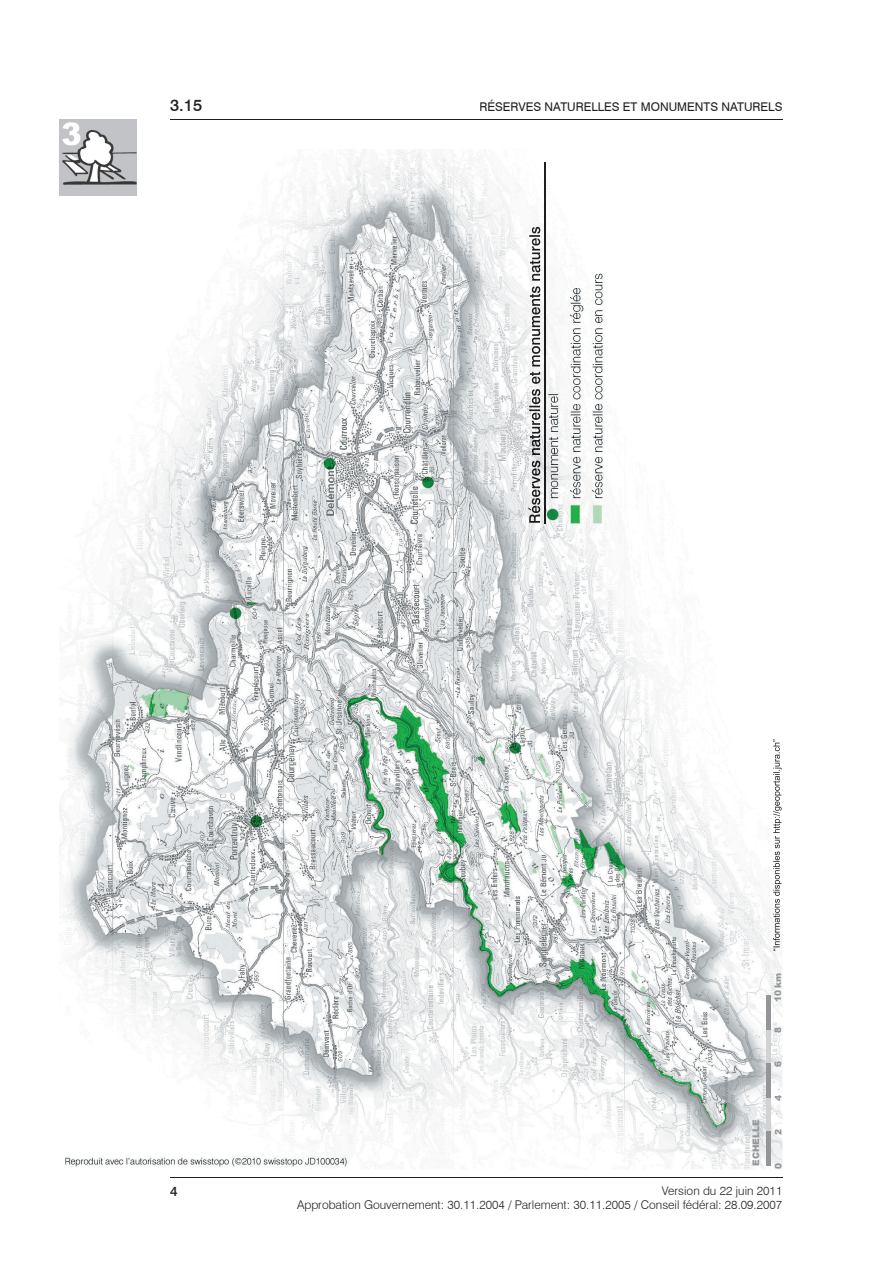
<style>
.page{position:relative;width:893px;height:1263px;background:#fff}
.page>*{position:absolute;margin:0;border:0;box-sizing:border-box;transform-origin:0 0}
.t1{font:500 16.5px "Swiss 721 BT";color:#231f20}
.t2{font:500 13.5px "Swiss 721 BT";color:#231f20}
.t3{font:300 12px/14.4px "Swiss 721 BT";color:#231f20;text-align:right}
.t4{font:12px "Swiss 721 BT";color:#231f20}
.t5{font:900 9px "Arial";color:#939598}
</style>
<div class="page">
<img style="left:59px;top:149px;width:723px;height:1020px">
<hr style="left:170px;top:119px;width:612px;height:1px;background:#231f20">
<hr style="left:170px;top:1177px;width:612px;height:1px;background:#231f20">
<img style="left:60px;top:119px;width:76px;height:77px">
<hr style="left:766px;top:1098px;width:4px;height:34px;background:#d1d2d4">
<hr style="left:766px;top:1132px;width:4px;height:34px;background:#939598">
<hr style="left:766px;top:1030px;width:4px;height:34px;background:#d1d2d4">
<hr style="left:766px;top:1064px;width:4px;height:34px;background:#939598">
<hr style="left:766px;top:996px;width:4px;height:34px;background:#939598">
<img style="left:773px;top:739px;width:9px;height:212px">
<img style="left:544px;top:162px;width:1px;height:362px">
<img style="left:528px;top:227px;width:12px;height:296px">
<h1 class="t1" style="left:170px;top:96px;width:34px">3.15</h1>
<p class="t4" style="left:479px;top:100px;width:304px">RÉSERVES NATURELLES ET MONUMENTS NATURELS</p>
<p class="t5" style="left:771px;top:1002px;width:30px;rotate:-90deg">10 km</p>
<p class="t5" style="left:771px;top:1033px;width:8px;rotate:-90deg">8</p>
<p class="t5" style="left:771px;top:1067px;width:8px;rotate:-90deg">6</p>
<p class="t5" style="left:749px;top:1165px;width:47px;rotate:-90deg">ECHELLE</p>
<p class="t5" style="left:772px;top:1101px;width:8px;rotate:-90deg">4</p>
<p class="t5" style="left:772px;top:1135px;width:8px;rotate:-90deg">2</p>
<p class="t5" style="left:772px;top:1169px;width:8px;rotate:-90deg">0</p>
<p class="t2" style="left:170px;top:1183px;width:9px">4</p>
<p class="t3" style="left:297px;top:1183px;width:487px">Version du 22 juin 2011<br>Approbation Gouvernement: 30.11.2004 / Parlement: 30.11.2005 / Conseil fédéral: 28.09.2007</p>
</div>
